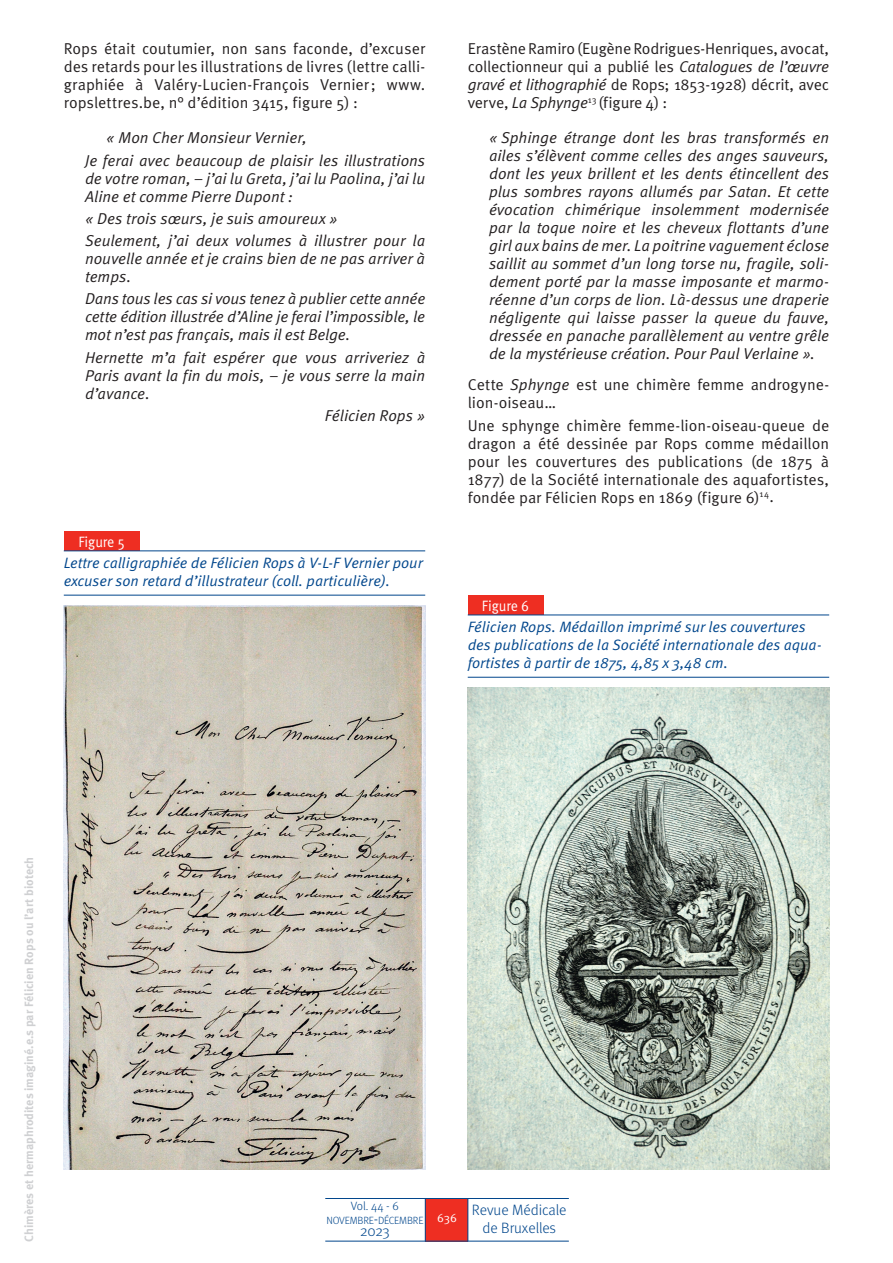
<style>
.page{position:relative;width:893px;height:1263px;background:#fff}
.page>*{position:absolute;margin:0;border:0;box-sizing:border-box;transform-origin:0 0}
.t1{font:italic 15.75px/18px "Meta Pro";letter-spacing:-.005em;color:#231f20}
.t2{font:15.75px/18px "Meta Pro Norm";letter-spacing:-.005em;color:#231f20;text-align:justify}
.t3{font:italic 15px/18px "Meta Pro";color:#01468c}
.t4{font:300 15px/18px "Meta Pro";color:#01468c;text-align:center}
.t5{font:15px "Meta Pro";color:#fff;scale:.92 1}
.t6{font:300 15px "Meta Pro";color:#01468c}
.t7{font:700 12px "Meta Pro";color:#cfd0d2}
.t8{font:300 12px "Meta Pro";color:#01468c}
.t9{font:12px "Meta Pro Norm";color:#fff}
.t10{font:300 10.5px "Meta Pro";letter-spacing:-.015em;color:#01468c}
.s1{font-family:"Meta Pro";font-style:italic}
.s2{font-size:15px}
.s3{font-style:inherit}
</style>
<div class="page">
<div style="left:426px;top:1198px;width:42px;height:43px;background:#ee2e22"></div>
<hr style="left:325px;top:1241px;width:244px;height:1px;background:#01468c">
<hr style="left:467px;top:1198px;width:1px;height:43px;background:#01468c">
<hr style="left:425px;top:1198px;width:1px;height:43px;background:#01468c">
<hr style="left:325px;top:1198px;width:244px;height:1px;background:#01468c">
<div style="left:64px;top:531px;width:75px;height:20px;background:#ee2e22"></div>
<hr style="left:64px;top:550px;width:361px;height:1px;background:#01468c">
<hr style="left:64px;top:595px;width:361px;height:1px;background:#01468c">
<img style="left:64px;top:605px;width:361px;height:564px">
<div style="left:468px;top:596px;width:75px;height:19px;background:#ee2e22"></div>
<hr style="left:468px;top:615px;width:361px;height:1px;background:#01468c">
<hr style="left:468px;top:677px;width:361px;height:1px;background:#01468c">
<img style="left:468px;top:687px;width:361px;height:482px">
<p class="t2" style="left:64px;top:39px;width:363px">Rops était coutumier, non sans faconde, d’excuser des retards pour les illustrations de livres (lettre calli&shy;graphiée à Valéry-Lucien-François Vernier; www. ropslettres.be, n° d’édition 3415, figure 5) :</p>
<p class="t1" style="left:85px;top:126px;width:342px;line-height:22.2px;text-indent:21px">« Mon Cher Monsieur Vernier,<br>Je ferai avec beaucoup de plaisir les illustrations</p>
<p class="t1" style="left:85px;top:168px;width:342px">de votre roman, – j’ai lu Greta, j’ai lu Paolina, j’ai lu<br>Aline et comme Pierre Dupont :</p>
<p class="t1" style="left:85px;top:206px;width:342px;line-height:22.2px">« Des trois sœurs, je suis amoureux »<br>Seulement, j’ai deux volumes à illustrer pour la</p>
<p class="t1" style="left:85px;top:249px;width:342px">nouvelle année et je crains bien de ne pas arriver à temps.</p>
<p class="t1" style="left:85px;top:289px;width:342px;text-align:justify">Dans tous les cas si vous tenez à publier cette année cette édition illustrée d’Aline je ferai l’impossible, le mot n’est pas français, mais il est Belge.</p>
<p class="t1" style="left:85px;top:347px;width:342px;text-align:justify">Hernette m’a fait espérer que vous arriveriez à Paris avant la fin du mois, – je vous serre la main d’avance.</p>
<p class="t1" style="left:325px;top:405px;width:102px">Félicien Rops »</p>
<p class="t5" style="left:78px;top:530px;width:52px">Figure 5</p>
<p class="t3" style="left:64px;top:553px;width:361px">Lettre calligraphiée de Félicien Rops à V-L-F Vernier pour excuser son retard d’illustrateur (coll. particulière).</p>
<p class="t2" style="left:468px;top:39px;width:363px">Erastène Ramiro (Eugène Rodrigues-Henriques, avocat, collectionneur qui a publié les <span class="s1">Catalogues de l’œuvre gravé et lithographié</span> de Rops; 1853-1928) décrit, avec verve, <span class="s1">La Sphynge</span><sup>13</sup> (figure 4) :</p>
<p class="t1" style="left:489px;top:128px;width:342px;text-align:justify">« Sphinge étrange dont les bras transformés en ailes s’élèvent comme celles des anges sauveurs, dont les yeux brillent et les dents étincellent des plus sombres rayons allumés par Satan. Et cette évocation chimérique insolemment modernisée par la toque noire et les cheveux flottants d’une girl aux bains de mer. La poitrine vaguement éclose saillit au sommet d’un long torse nu, fragile, soli&shy;dement porté par la masse imposante et marmo&shy;réenne d’un corps de lion. Là-dessus une draperie négligente qui laisse passer la queue du fauve, dressée en panache parallèlement au ventre grêle de la mystérieuse création. Pour Paul Verlaine ».</p>
<p class="t2" style="left:468px;top:375px;width:363px">Cette <span class="s1">Sphynge</span> est une chimère femme androgyne&shy;lion-oiseau…</p>
<p class="t2" style="left:468px;top:415px;width:363px">Une sphynge chimère femme-lion-oiseau-queue de dragon a été dessinée par Rops comme médaillon pour les couvertures des publications (de 1875 à 1877) de la Société internationale des aquafortistes, fondée par Félicien Rops en 1869 (figure 6)<sup>14</sup>.</p>
<p class="t5" style="left:482px;top:594px;width:53px">Figure 6</p>
<p class="t3" style="left:468px;top:617px;width:356px">Félicien Rops. Médaillon imprimé sur les couvertures des publications de la Société internationale des aqua&shy;fortistes à partir de 1875, 4,85 x 3,48 cm.</p>
<p class="t7" style="left:20px;top:1241px;width:386px;rotate:-90deg">Chimères et hermaphrodites imaginé.e.s par Félicien Rops ou l’art biotech</p>
<p class="t8" style="left:351px;top:1197px;width:49px">Vol. 44 - 6</p>
<p class="t10" style="left:326px;top:1213px;width:99px">NOVEMBRE<span class="s2">-</span>DÉCEMBRE</p>
<p class="t6" style="left:360px;top:1220px;width:31px">2023</p>
<p class="t9" style="left:437px;top:1208px;width:21px">636</p>
<p class="t4" style="left:472px;top:1200px;width:96px"><span class="s3">R</span>evue Médicale de Bruxelles</p>
</div>
